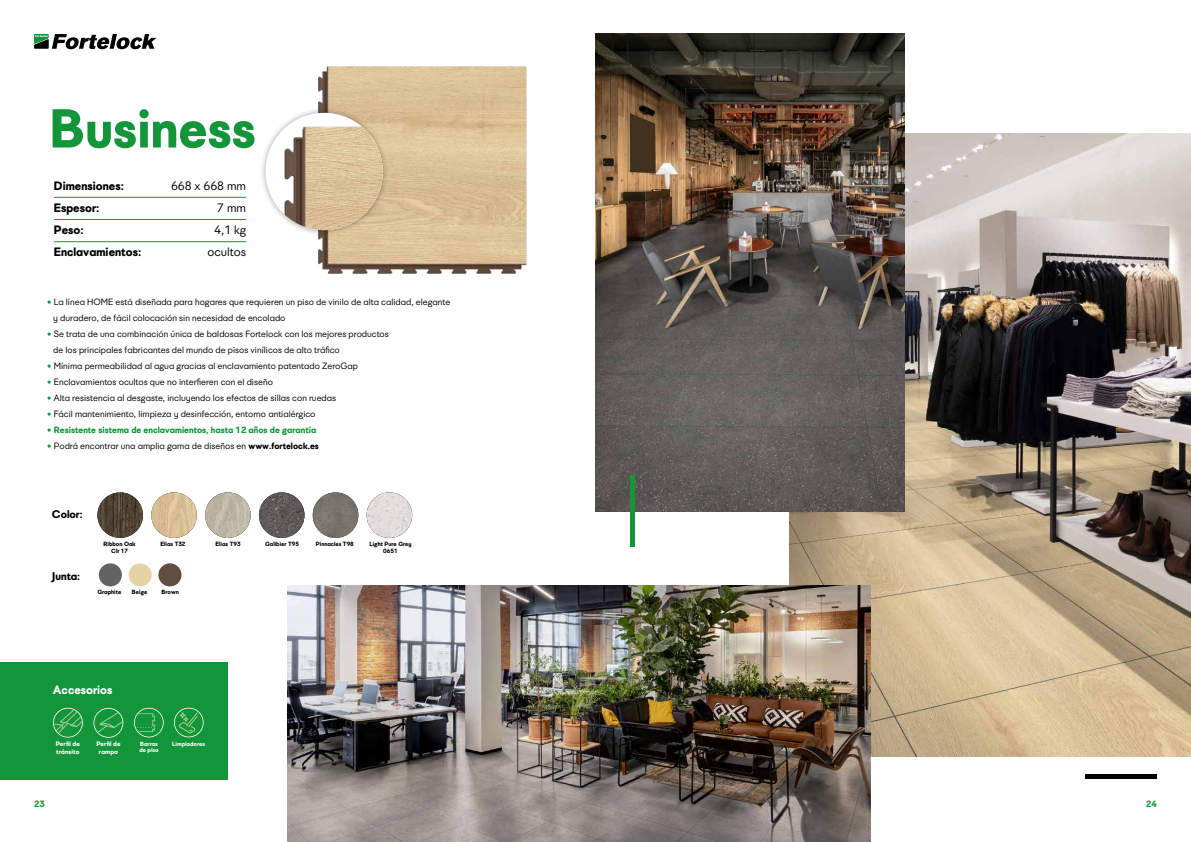
<style>
.page{position:relative;width:1191px;height:842px;background:#fff}
.page>*{position:absolute;margin:0;border:0;box-sizing:border-box;transform-origin:0 0}
.t1{font:700 54px "UEFA Supercup";color:#139639}
.t2{font:700 12px "UEFA Supercup";color:#000}
.t3{font:12px "UEFA Supercup";color:#000}
.t4{font:700 12px "UEFA Supercup";color:#fff}
.t5{font:700 11px "UEFA Supercup";color:#000}
.t6{font:9px/16px "UEFA Supercup";color:#000}
.t7{font:700 9px "UEFA Supercup";color:#139639}
.t8{font:700 6.5px/8px "UEFA Supercup";letter-spacing:.02em;color:#fff}
.t9{font:700 6px/6.5px "UEFA Supercup";color:#000;text-align:center}
.t10{font:700 6px/6.5px "UEFA Supercup";color:#fff}
.s1{font-weight:700;color:#139639}
.s2{font-weight:700}
</style>
<div class="page">
<img style="left:318px;top:66px;width:209px;height:208px">
<div style="left:259px;top:107px;width:130px;height:130px;background:#000;opacity:.35"></div>
<div style="left:265px;top:113px;width:118px;height:117px;background:#fff;border-radius:50%"></div>
<img style="left:281px;top:123px;width:102px;height:107px">
<img style="left:789px;top:133px;width:402px;height:623px">
<img style="left:287px;top:585px;width:583px;height:257px">
<img style="left:596px;top:34px;width:308px;height:478px">
<div style="left:1085px;top:774px;width:72px;height:5px;background:#000"></div>
<hr style="left:54px;top:197px;width:192px;height:1px;background:#139639">
<hr style="left:54px;top:241px;width:192px;height:1px;background:#139639">
<hr style="left:54px;top:219px;width:192px;height:1px;background:#139639">
<div style="left:629px;top:475px;width:5px;height:72px;background:#139639"></div>
<div style="left:0;top:662px;width:227px;height:118px;background:#139639"></div>
<img style="left:97px;top:492px;width:46px;height:46px;border-radius:23px">
<img style="left:151px;top:492px;width:46px;height:46px;border-radius:23px">
<img style="left:205px;top:492px;width:46px;height:46px;border-radius:23px">
<img style="left:259px;top:492px;width:45px;height:46px;border-radius:23px">
<img style="left:313px;top:492px;width:45px;height:46px;border-radius:23px">
<img style="left:366px;top:492px;width:46px;height:46px;border-radius:23px">
<div style="left:99px;top:563px;width:23px;height:23px;background:#646363;border-radius:50%"></div>
<div style="left:129px;top:563px;width:23px;height:23px;background:#e6d2a7;border-radius:50%"></div>
<div style="left:158px;top:563px;width:23px;height:23px;background:#5f4f3f;border-radius:50%"></div>
<svg style="left:34px;top:34px;width:122px;height:15px"></svg>
<svg style="left:93px;top:708px;width:31px;height:30px"></svg>
<svg style="left:53px;top:708px;width:30px;height:29px"></svg>
<svg style="left:134px;top:708px;width:30px;height:29px"></svg>
<svg style="left:174px;top:708px;width:30px;height:29px"></svg>
<h1 class="t1" style="left:50px;top:94px;width:208px">Business</h1>
<h2 class="t2" style="left:54px;top:178px;width:72px">Dimensiones:</h2>
<h2 class="t3" style="left:171px;top:178px;width:77px">668 x 668 mm</h2>
<h2 class="t2" style="left:54px;top:200px;width:47px">Espesor:</h2>
<h2 class="t3" style="left:217px;top:200px;width:30px">7 mm</h2>
<h2 class="t2" style="left:54px;top:222px;width:31px">Peso:</h2>
<h2 class="t3" style="left:214px;top:222px;width:33px">4,1 kg</h2>
<h2 class="t2" style="left:54px;top:244px;width:89px">Enclavamientos:</h2>
<h2 class="t3" style="left:207px;top:244px;width:40px">ocultos</h2>
<p class="t6" style="left:53px;top:294px;width:399px;text-indent:-6px"><span class="s1">•</span> La línea HOME está diseñada para hogares que requieren un piso de vinilo de alta calidad, elegante y duradero, de fácil colocación sin necesidad de encolado</p>
<p class="t6" style="left:53px;top:326px;width:337px;text-indent:-6px"><span class="s1">•</span> Se trata de una combinación única de baldosas Fortelock con los mejores productos de los principales fabricantes del mundo de pisos vinílicos de alto tráfico</p>
<p class="t6" style="left:47px;top:358px;width:313px"><span class="s1">•</span> Mínima permeabilidad al agua gracias al enclavamiento patentado ZeroGap</p>
<p class="t6" style="left:47px;top:374px;width:228px"><span class="s1">•</span> Enclavamientos ocultos que no interfieren con el diseño</p>
<p class="t6" style="left:47px;top:390px;width:291px"><span class="s1">•</span> Alta resistencia al desgaste, incluyendo los efectos de sillas con ruedas</p>
<p class="t6" style="left:47px;top:406px;width:270px"><span class="s1">•</span> Fácil mantenimiento, limpieza y desinfección, entorno antialérgico</p>
<p class="t7" style="left:47px;top:424px;width:271px">• Resistente sistema de enclavamientos, hasta 12 años de garantía</p>
<p class="t6" style="left:47px;top:438px;width:274px"><span class="s1">•</span> Podrá encontrar una amplia gama de diseños en <span class="s2">www.fortelock.es</span></p>
<p class="t5" style="left:52px;top:507px;width:32px">Color:</p>
<p class="t5" style="left:52px;top:569px;width:30px">Junta:</p>
<p class="t9" style="left:104px;top:541px;width:34px">Ribbon Oak<br>Clr 17</p>
<p class="t9" style="left:160px;top:541px;width:27px">Elias T32</p>
<p class="t9" style="left:216px;top:541px;width:27px">Elias T93</p>
<p class="t9" style="left:265px;top:541px;width:35px">Galibier T95</p>
<p class="t9" style="left:316px;top:541px;width:39px">Pinnacles T98</p>
<p class="t9" style="left:369px;top:540px;width:44px;line-height:7.2px">Light Pure Grey<br>0651</p>
<p class="t9" style="left:97px;top:589px;width:25px">Graphite</p>
<p class="t9" style="left:132px;top:589px;width:17px">Beige</p>
<p class="t9" style="left:161px;top:589px;width:19px">Brown</p>
<h2 class="t4" style="left:53px;top:682px;width:61px">Accesorios</h2>
<p class="t8" style="left:56px;top:740px;width:26px">Perfil de tránsito</p>
<p class="t8" style="left:96px;top:740px;width:26px;text-align:center">Perfil de rampa</p>
<p class="t10" style="left:139px;top:741px;width:21px">Barras de piso</p>
<p class="t10" style="left:172px;top:740px;width:34px">Limpiadores</p>
<p class="t7" style="left:34px;top:798px;width:12px">23</p>
<p class="t7" style="left:1146px;top:798px;width:12px">24</p>
</div>
